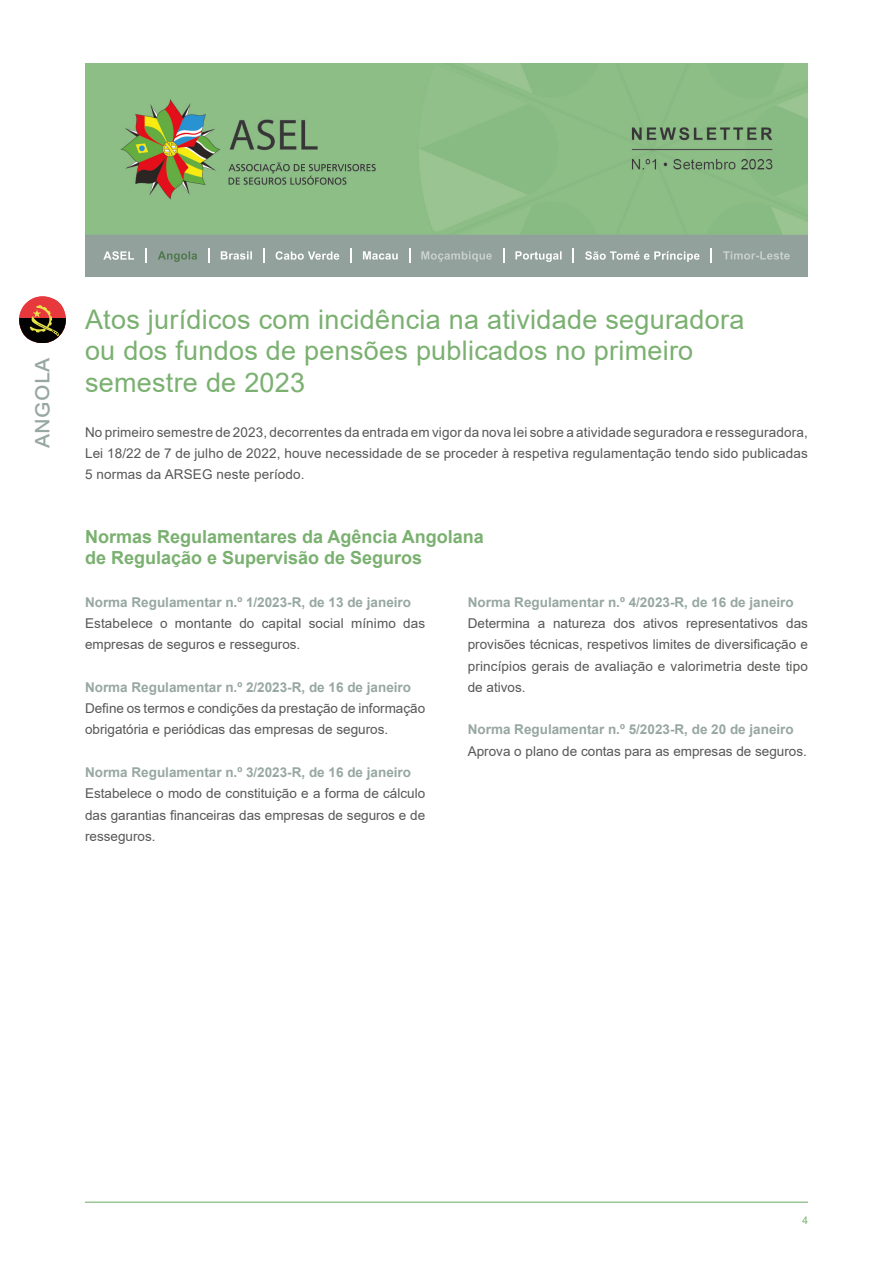
<style>
.page{position:relative;width:893px;height:1263px;background:#fff}
.page>*{position:absolute;margin:0;border:0;box-sizing:border-box;transform-origin:0 0}
.t1{font:27px/31.5px "Arial";letter-spacing:.01em;color:#7ab070}
.t2{font:25.5px "Arial";color:#97a7a1}
.t3{font:700 18px/21.3px "Arial";color:#7ab070}
.t4{font:13.5px/21.3px "Arial";color:#575756;text-align:justify}
.t5{font:700 13.5px "Arial";color:#97a7a1}
.t6{font:10.5px "Arial";color:#79b371}
</style>
<div class="page">
<hr style="left:85px;top:1201px;width:723px;height:2px;background:#79b371">
<img style="left:85px;top:64px;width:723px;height:212px">
<svg style="left:158px;top:251px;width:39px;height:11px"></svg>
<svg style="left:221px;top:251px;width:31px;height:9px"></svg>
<svg style="left:276px;top:251px;width:63px;height:9px"></svg>
<svg style="left:363px;top:251px;width:35px;height:9px"></svg>
<svg style="left:421px;top:251px;width:71px;height:11px"></svg>
<svg style="left:515px;top:251px;width:47px;height:11px"></svg>
<svg style="left:585px;top:251px;width:114px;height:11px"></svg>
<svg style="left:723px;top:251px;width:67px;height:9px"></svg>
<svg style="left:103px;top:251px;width:31px;height:9px"></svg>
<svg style="left:145px;top:248px;width:1px;height:15px"></svg>
<svg style="left:208px;top:248px;width:2px;height:15px"></svg>
<svg style="left:263px;top:248px;width:1px;height:15px"></svg>
<svg style="left:350px;top:248px;width:2px;height:15px"></svg>
<svg style="left:409px;top:248px;width:1px;height:15px"></svg>
<svg style="left:503px;top:248px;width:1px;height:15px"></svg>
<svg style="left:573px;top:248px;width:1px;height:15px"></svg>
<svg style="left:711px;top:248px;width:1px;height:15px"></svg>
<svg style="left:19px;top:296px;width:47px;height:47px"></svg>
<h2 class="t2" style="left:23px;top:448px;width:92px;rotate:-90deg">angola</h2>
<h1 class="t1" style="left:85px;top:303px;width:661px">Atos jurídicos com incidência na atividade seguradora ou dos fundos de pensões publicados no primeiro semestre de 2023</h1>
<p class="t4" style="left:85px;top:421px;width:724px">No primeiro semestre de 2023, decorrentes da entrada em vigor da nova lei sobre a atividade seguradora e resseguradora, Lei 18/22 de 7 de julho de 2022, houve necessidade de se proceder à respetiva regulamentação tendo sido publicadas 5 normas da ARSEG neste período.</p>
<h3 class="t3" style="left:85px;top:526px;width:400px">Normas Regulamentares da Agência Angolana de Regulação e Supervisão de Seguros</h3>
<p class="t5" style="left:85px;top:593px;width:328px">Norma Regulamentar n.º 1/2023-R, de 13 de janeiro</p>
<p class="t4" style="left:85px;top:613px;width:342px">Estabelece o montante do capital social mínimo das empresas de seguros e resseguros.</p>
<p class="t5" style="left:85px;top:678px;width:328px">Norma Regulamentar n.º 2/2023-R, de 16 de janeiro</p>
<p class="t4" style="left:85px;top:698px;width:342px">Define os termos e condições da prestação de informação obrigatória e periódicas das empresas de seguros.</p>
<p class="t5" style="left:85px;top:763px;width:328px">Norma Regulamentar n.º 3/2023-R, de 16 de janeiro</p>
<p class="t4" style="left:85px;top:783px;width:342px">Estabelece o modo de constituição e a forma de cálculo das garantias financeiras das empresas de seguros e de resseguros.</p>
<p class="t5" style="left:468px;top:593px;width:328px">Norma Regulamentar n.º 4/2023-R, de 16 de janeiro</p>
<p class="t4" style="left:468px;top:613px;width:342px">Determina a natureza dos ativos representativos das provisões técnicas, respetivos limites de diversificação e princípios gerais de avaliação e valorimetria deste tipo de ativos.</p>
<p class="t5" style="left:468px;top:720px;width:328px">Norma Regulamentar n.º 5/2023-R, de 20 de janeiro</p>
<p class="t4" style="left:468px;top:740px;width:341px">Aprova o plano de contas para as empresas de seguros.</p>
<p class="t6" style="left:802px;top:1213px;width:7px">4</p>
</div>
